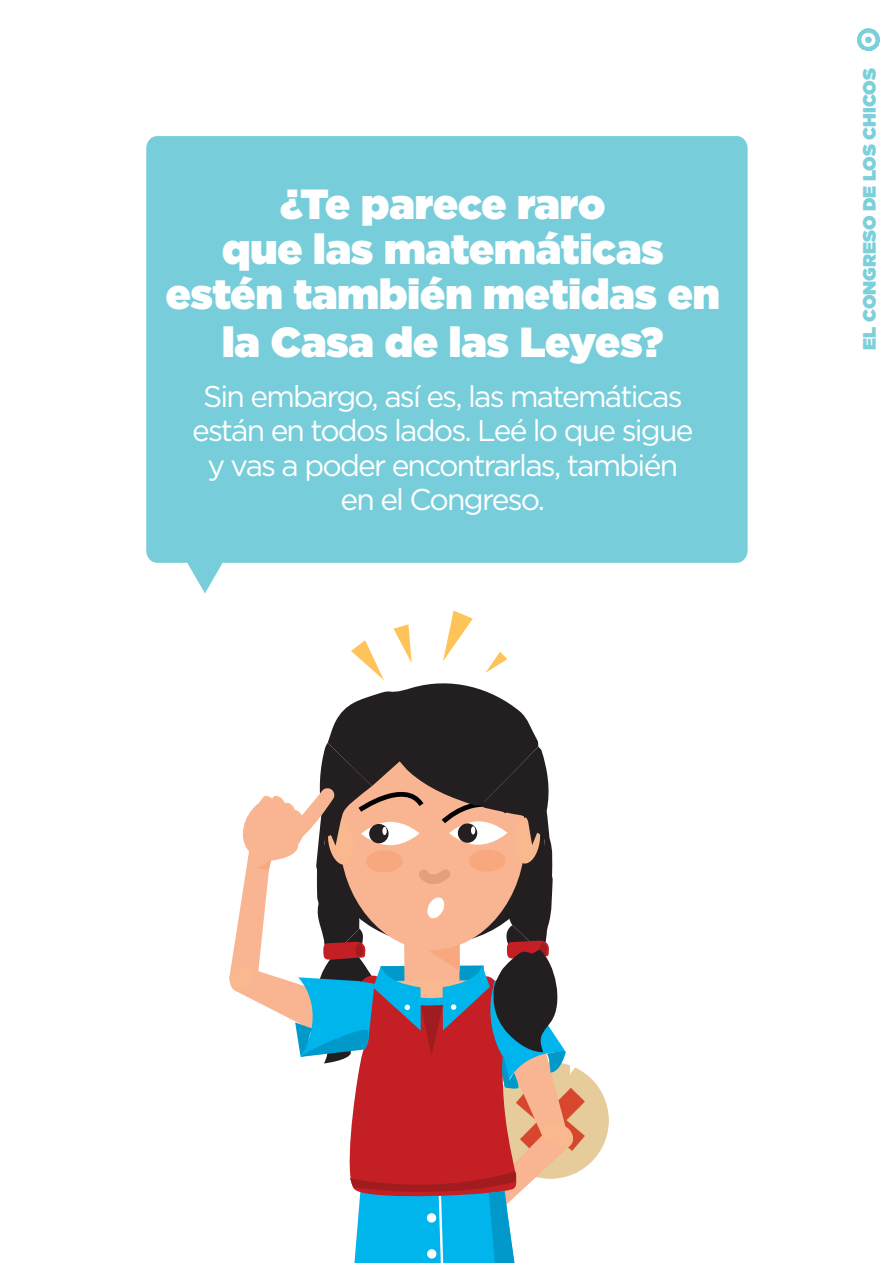
<style>
.page{position:relative;width:893px;height:1263px;background:#fff}
.page>*{position:absolute;margin:0;border:0;box-sizing:border-box;transform-origin:0 0}
.TEXTO_01{font:900 42px/46px "Gotham";color:#fff;text-align:center}
.TEXTO_01-2{font:30px/34.5px "Gotham";letter-spacing:-.06em;color:#fff;text-align:center}
.t1{font:900 18px "Gotham";color:#7dd0da}
</style>
<div class="page">
<svg style="left:857px;top:28px;width:23px;height:23px"></svg>
<div style="left:865px;top:37px;width:7px;height:6px;background:#7dd0da;border-radius:50%"></div>
<img style="left:574px;top:1067px;width:35px;height:107px">
<svg style="left:146px;top:136px;width:602px;height:457px;background:#7fd1dc"></svg>
<svg style="left:229px;top:610px;width:345px;height:653px"></svg>
<p class="TEXTO_01" style="left:166px;top:180px;width:556px">¿Te parece raro<br>que las matemáticas estén también metidas en la Casa de las Leyes?</p>
<p class="TEXTO_01-2" style="left:192px;top:378px;width:503px">Sin embargo, así es, las matemáticas están en todos lados. Leé lo que sigue y vas a poder encontrarlas, también en el Congreso.</p>
<p class="t1" style="left:857px;top:350px;width:283px;rotate:-90deg">EL CONGRESO DE LOS CHICOS</p>
</div>
